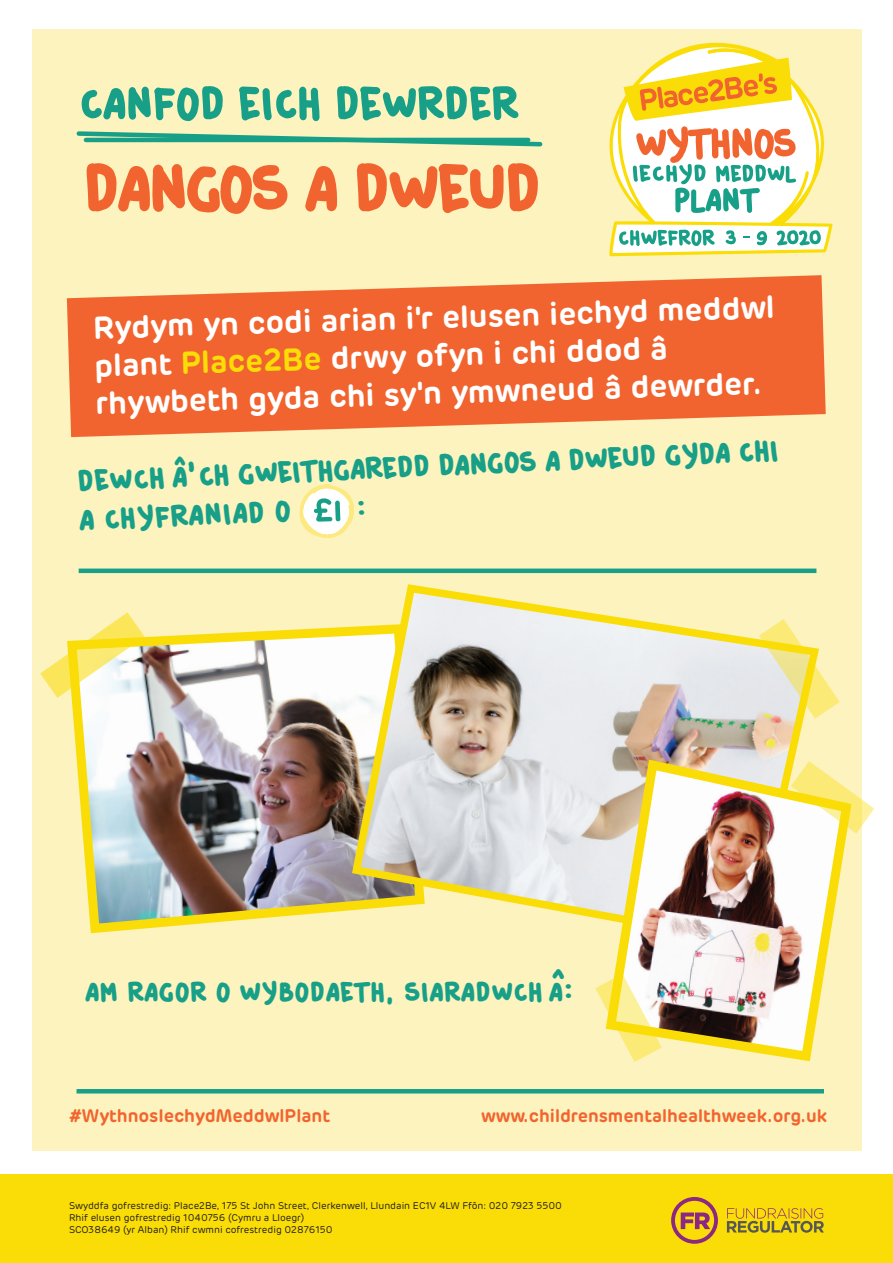
<style>
.page{position:relative;width:893px;height:1263px;background:#fff}
.page>*{position:absolute;margin:0;border:0;box-sizing:border-box;transform-origin:0 0}
.t1{font:87px "Catatan Perjalanan";letter-spacing:-.04em;color:#f2642f}
.t2{font:60px "Catatan Perjalanan";letter-spacing:-.02em;color:#189f88}
.t3{font:39px/41.1px "Catatan Perjalanan";color:#189f88}
.t4{font:36px "Catatan Perjalanan";color:#189f88}
.t5{font:600 31.5px/37.8px "Rubrik";color:#fff}
.t6{font:600 18.15px "Rubrik";color:#f2642f}
.t7{font:600 18px "Rubrik";color:#f2642f}
.t8{font:9.75px/11.7px "Rubrik";color:#231f20}
.s1{color:#fadd06}
.s2{font-size:40.5px}
.s3{font-size:39px}
</style>
<div class="page">
<div style="left:33px;top:29px;width:829px;height:1121px;background:#fcf3be"></div>
<img style="left:71px;top:627px;width:277px;height:307px">
<div style="left:79px;top:568px;width:737px;height:5px;background:#189f88"></div>
<hr style="left:77px;top:1089px;width:747px;height:4px;background:#189f88">
<svg style="left:348px;top:584px;width:456px;height:335px"></svg>
<img style="left:600px;top:754px;width:257px;height:308px">
<svg style="left:67px;top:275px;width:759px;height:162px;background:#f37944"></svg>
<svg style="left:76px;top:131px;width:467px;height:16px"></svg>
<hr style="left:86px;top:138px;width:442px;height:4px;background:#189f88">
<div style="left:0;top:1175px;width:893px;height:88px;background:#fadd06"></div>
<svg style="left:671px;top:1197px;width:47px;height:47px"></svg>
<svg style="left:727px;top:1208px;width:97px;height:25px"></svg>
<svg style="left:759px;top:619px;width:81px;height:100px"></svg>
<svg style="left:791px;top:761px;width:83px;height:72px"></svg>
<svg style="left:595px;top:974px;width:67px;height:88px"></svg>
<svg style="left:40px;top:612px;width:105px;height:86px"></svg>
<svg style="left:609px;top:42px;width:223px;height:214px"></svg>
<svg style="left:612px;top:44px;width:219px;height:209px"></svg>
<svg style="left:299px;top:484px;width:55px;height:54px"></svg>
<h2 class="t2" style="left:79px;top:79px;width:442px">Canfod eich Dewrder</h2>
<h1 class="t1" style="left:83px;top:153px;width:461px">DANGOS A DWEUD</h1>
<h3 class="t5" style="left:92px;top:310px;width:683px;rotate:-2deg">Rydym yn codi arian i'r elusen iechyd meddwl plant <span class="s1">Place2Be</span> drwy ofyn i chi ddod â rhywbeth gyda chi sy'n ymwneud â dewrder.</h3>
<h3 class="t3" style="left:77px;top:458px;width:704px;rotate:-2deg">Dewch <sup>^</sup>a<span class="s2">'</span>ch gweithgaredd Dangos a Dweud gyda chi a chyfraniad o</h3>
<h3 class="t4" style="left:85px;top:977px;width:491px">Am ragor o wybodaeth, siaradwch ^a<span class="s3">:</span></h3>
<h3 class="t6" style="left:69px;top:1104px;width:263px">#WythnosIechydMeddwlPlant</h3>
<h3 class="t7" style="left:481px;top:1104px;width:347px">www.childrensmentalhealthweek.org.uk</h3>
<p class="t8" style="left:69px;top:1200px;width:494px">Swyddfa gofrestredig: Place2Be, 175 St John Street, Clerkenwell, Llundain EC1V 4LW Ffôn: 020 7923 5500<br>Rhif elusen gofrestredig 1040756 (Cymru a Lloegr)<br>SCO38649 (yr Alban) Rhif cwmni cofrestredig 02876150</p>
</div>
